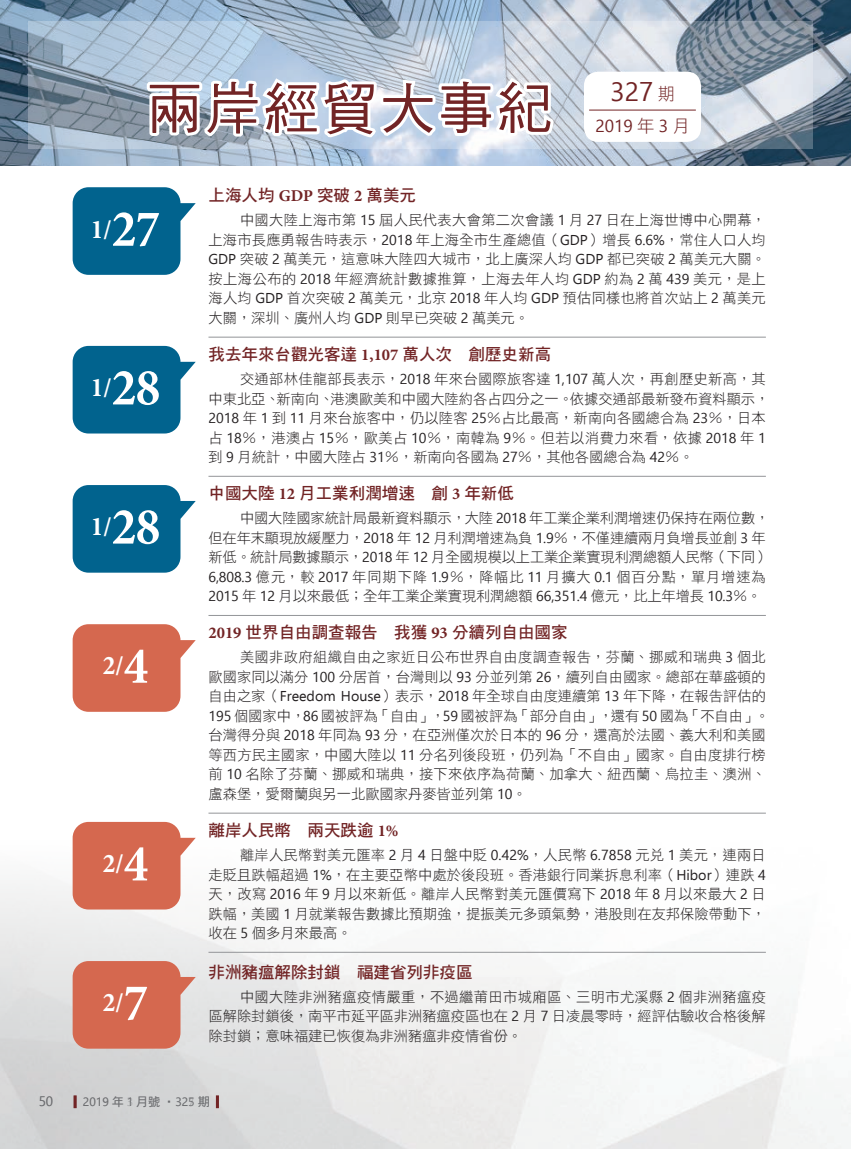
<style>
.page{position:relative;width:851px;height:1149px;background:#fff}
.page>*{position:absolute;margin:0;border:0;box-sizing:border-box;transform-origin:0 0}
.大標-1{font:55.5px "DF Hei Std W5";letter-spacing:.05em;color:#722425}
.t1{font:700 condensed 27px "Minion Pro";color:#fff}
.t2{font:26.4px "Ebrima";color:#722425}
.t3{font:17.4px "Ebrima";color:#722425}
.大世紀-小標-中{font:16.5px "DF Hei Std W7";color:#722425}
.大事記-中文{font:14.25px/19.5px "DF Hei Std W3";color:#231f20;text-align:justify}
.頁碼{font:13.5px "Ebrima";color:#6c6d70}
.左下書眉{font:12px "Nirmala UI";color:#6c6d70}
.s1{font-family:"DF Hei Std W3";font-size:17.4px}
.s2{font-family:"DF Hei Std W3"}
.s3{font-size:52.5px}
.s4{font-family:"Minion Pro";font-weight:700}
.s5{font-family:"Ebrima"}
.s6{font-family:"DF Hei Std W5"}
</style>
<div class="page">
<img style="left:0;top:0;width:850px;height:166px">
<svg style="left:28px;top:21px;width:784px;height:128px;background:#a8b5c3"></svg>
<img style="left:0;top:840px;width:850px;height:308px">
<hr style="left:208px;top:337px;width:557px;height:1px;background:#939598">
<hr style="left:208px;top:476px;width:557px;height:1px;background:#939598">
<hr style="left:208px;top:615px;width:557px;height:1px;background:#939598">
<hr style="left:208px;top:812px;width:557px;height:1px;background:#939598">
<hr style="left:208px;top:951px;width:557px;height:1px;background:#939598">
<div style="left:73px;top:187px;width:107px;height:88px;background:#01638e;border-radius:16px"></div>
<div style="left:73px;top:346px;width:107px;height:87px;background:#01638e;border-radius:16px"></div>
<div style="left:73px;top:485px;width:107px;height:87px;background:#01638e;border-radius:16px"></div>
<div style="left:73px;top:624px;width:107px;height:87px;background:#d5684f;border-radius:16px"></div>
<div style="left:73px;top:821px;width:107px;height:88px;background:#d5684f;border-radius:16px"></div>
<div style="left:73px;top:960px;width:107px;height:88px;background:#d5684f;border-radius:16px"></div>
<div style="left:584px;top:72px;width:117px;height:70px;background:#fff;border-radius:14px"></div>
<hr style="left:589px;top:110px;width:106px;height:1px;background:#722425">
<svg style="left:74px;top:1095px;width:3px;height:12px"></svg>
<svg style="left:216px;top:1095px;width:3px;height:12px"></svg>
<svg style="left:144px;top:0;width:412px;height:140px"></svg>
<p class="大標-1" style="left:147px;top:78px;width:407px">兩岸經貿大事紀</p>
<p class="t2" style="left:610px;top:73px;width:66px">327 <span class="s1">期</span></p>
<p class="t3" style="left:595px;top:113px;width:96px">2019 <span class="s2">年</span> 3 <span class="s2">月</span></p>
<p class="t1" style="left:91px;top:210px;width:71px">1/<span class="s3">27</span></p>
<p class="t1" style="left:91px;top:369px;width:71px">1/<span class="s3">28</span></p>
<p class="t1" style="left:91px;top:508px;width:71px">1/<span class="s3">28</span></p>
<p class="t1" style="left:103px;top:647px;width:47px">2/<span class="s3">4</span></p>
<p class="t1" style="left:103px;top:844px;width:47px">2/<span class="s3">4</span></p>
<p class="t1" style="left:103px;top:983px;width:47px">2/<span class="s3">7</span></p>
<p class="大世紀-小標-中" style="left:208px;top:186px;width:209px">上海人均 <span class="s4">GDP</span> 突破 <span class="s4">2</span> 萬美元</p>
<p class="大事記-中文" style="left:208px;top:210px;width:559px;text-indent:31px">中國大陸上海市第 <span class="s5">15</span> 屆人民代表大會第二次會議 <span class="s5">1</span> 月 <span class="s5">27</span> 日在上海世博中心開幕，上海市長應勇報告時表示，<span class="s5">2018</span> 年上海全市生產總值（<span class="s5">GDP</span>）增長 <span class="s5">6.6%</span>，常住人口人均<span class="s5">GDP</span> 突破 <span class="s5">2</span> 萬美元，這意味大陸四大城市，北上廣深人均 <span class="s5">GDP</span> 都已突破 <span class="s5">2</span> 萬美元大關。按上海公布的 <span class="s5">2018</span> 年經濟統計數據推算，上海去年人均 <span class="s5">GDP</span> 約為 <span class="s5">2</span> 萬 <span class="s5">439</span> 美元，是上海人均 <span class="s5">GDP</span> 首次突破 <span class="s5">2</span> 萬美元，北京 <span class="s5">2018</span> 年人均 <span class="s5">GDP</span> 預估同樣也將首次站上 <span class="s5">2</span> 萬美元大關，深圳、廣州人均 <span class="s5">GDP</span> 則早已突破 <span class="s5">2</span> 萬美元。</p>
<p class="大世紀-小標-中" style="left:208px;top:345px;width:344px">我去年來台觀光客達 <span class="s4">1,107</span> 萬人次　創歷史新高</p>
<p class="大事記-中文" style="left:208px;top:369px;width:562px;text-align:left;text-indent:31px">交通部林佳龍部長表示，<span class="s5">2018</span> 年來台國際旅客達 <span class="s5">1,107</span> 萬人次，再創歷史新高，其中東北亞、新南向、港澳歐美和中國大陸約各占四分之一。依據交通部最新發布資料顯示，<span class="s5">2018</span> 年 <span class="s5">1</span> 到 <span class="s5">11</span> 月來台旅客中，仍以陸客 <span class="s5">25</span>％占比最高，新南向各國總合為 <span class="s5">23</span>％，日本占 <span class="s5">18</span>％，港澳占 <span class="s5">15</span>％，歐美占 <span class="s5">10</span>％，南韓為 <span class="s5">9</span>％。但若以消費力來看，依據 <span class="s5">2018</span> 年 <span class="s5">1</span>到 <span class="s5">9</span> 月統計，中國大陸占 <span class="s5">31</span>％，新南向各國為 <span class="s5">27</span>％，其他各國總合為 <span class="s5">42</span>％。</p>
<p class="大世紀-小標-中" style="left:208px;top:484px;width:307px">中國大陸 <span class="s4">12</span> 月工業利潤增速　創 <span class="s4">3</span> 年新低</p>
<p class="大事記-中文" style="left:208px;top:508px;width:562px;text-align:left;text-indent:31px">中國大陸國家統計局最新資料顯示，大陸 <span class="s5">2018</span> 年工業企業利潤增速仍保持在兩位數，但在年末顯現放緩壓力，<span class="s5">2018</span> 年 <span class="s5">12</span> 月利潤增速為負 <span class="s5">1.9</span>％，不僅連續兩月負增長並創 <span class="s5">3</span> 年新低。統計局數據顯示，<span class="s5">2018</span> 年 <span class="s5">12</span> 月全國規模以上工業企業實現利潤總額人民幣（下同）<span class="s5">6,808.3</span> 億元，較 <span class="s5">2017</span> 年同期下降 <span class="s5">1.9</span>％，降幅比 <span class="s5">11</span> 月擴大 <span class="s5">0.1</span> 個百分點，單月增速為<span class="s5">2015</span> 年 <span class="s5">12</span> 月以來最低；全年工業企業實現利潤總額 <span class="s5">66,351.4</span> 億元，比上年增長 <span class="s5">10.3</span>％。</p>
<p class="大世紀-小標-中" style="left:208px;top:623px;width:360px"><span class="s4">2019</span> 世界自由調查報告　我獲 <span class="s4">93</span> 分續列自由國家</p>
<p class="大事記-中文" style="left:208px;top:647px;width:562px;text-align:left;text-indent:31px">美國非政府組織自由之家近日公布世界自由度調查報告，芬蘭、挪威和瑞典 <span class="s5">3</span> 個北歐國家同以滿分 <span class="s5">100</span> 分居首，台灣則以 <span class="s5">93</span> 分並列第 <span class="s5">26</span>，續列自由國家。總部在華盛頓的自由之家（<span class="s5">Freedom House</span>）表示，<span class="s5">2018</span> 年全球自由度連續第 <span class="s5">13</span> 年下降，在報告評估的<span class="s5">195</span> 個國家中，<span class="s5">86</span> 國被評為「自由」，<span class="s5">59</span> 國被評為「部分自由」，還有 <span class="s5">50</span> 國為「不自由」。台灣得分與 <span class="s5">2018</span> 年同為 <span class="s5">93</span> 分，在亞洲僅次於日本的 <span class="s5">96</span> 分，還高於法國、義大利和美國等西方民主國家，中國大陸以 <span class="s5">11</span> 分名列後段班，仍列為「不自由」國家。自由度排行榜前 <span class="s5">10</span> 名除了芬蘭、挪威和瑞典，接下來依序為荷蘭、加拿大、紐西蘭、烏拉圭、澳洲、盧森堡，愛爾蘭與另一北歐國家丹麥皆並列第 <span class="s5">10</span>。</p>
<p class="大世紀-小標-中" style="left:208px;top:821px;width:191px">離岸人民幣　兩天跌逾 <span class="s4">1%</span></p>
<p class="大事記-中文" style="left:208px;top:844px;width:559px;text-indent:31px">離岸人民幣對美元匯率 <span class="s5">2</span> 月 <span class="s5">4</span> 日盤中貶 <span class="s5">0.42%</span>，人民幣 <span class="s5">6.7858</span> 元兌 <span class="s5">1</span> 美元，連兩日走貶且跌幅超過 <span class="s5">1%</span>，在主要亞幣中處於後段班。香港銀行同業拆息利率（<span class="s5">Hibor</span>）連跌 <span class="s5">4</span>天，改寫 <span class="s5">2016</span> 年 <span class="s5">9</span> 月以來新低。離岸人民幣對美元匯價寫下 <span class="s5">2018</span> 年 <span class="s5">8</span> 月以來最大 <span class="s5">2</span> 日跌幅，美國 <span class="s5">1</span> 月就業報告數據比預期強，提振美元多頭氣勢，港股則在友邦保險帶動下，收在 <span class="s5">5</span> 個多月來最高。</p>
<p class="大世紀-小標-中" style="left:208px;top:962px;width:265px">非洲豬瘟解除封鎖　福建省列非疫區</p>
<p class="大事記-中文" style="left:208px;top:986px;width:559px;text-indent:31px">中國大陸非洲豬瘟疫情嚴重，不過繼莆田市城廂區、三明市尤溪縣 <span class="s5">2</span> 個非洲豬瘟疫區解除封鎖後，南平市延平區非洲豬瘟疫區也在 <span class="s5">2</span> 月 <span class="s5">7</span> 日凌晨零時，經評估驗收合格後解除封鎖；意味福建已恢復為非洲豬瘟非疫情省份。</p>
<p class="頁碼" style="left:39px;top:1091px;width:16px">50</p>
<p class="左下書眉" style="left:83px;top:1091px;width:128px">2019 <span class="s6">年</span> 1 <span class="s6">月號 ‧</span>325 <span class="s6">期</span></p>
<p class="左下書眉" style="left:127px;top:1091px;width:8px">3</p>
<p class="左下書眉" style="left:188px;top:1091px;width:8px">7</p>
</div>
